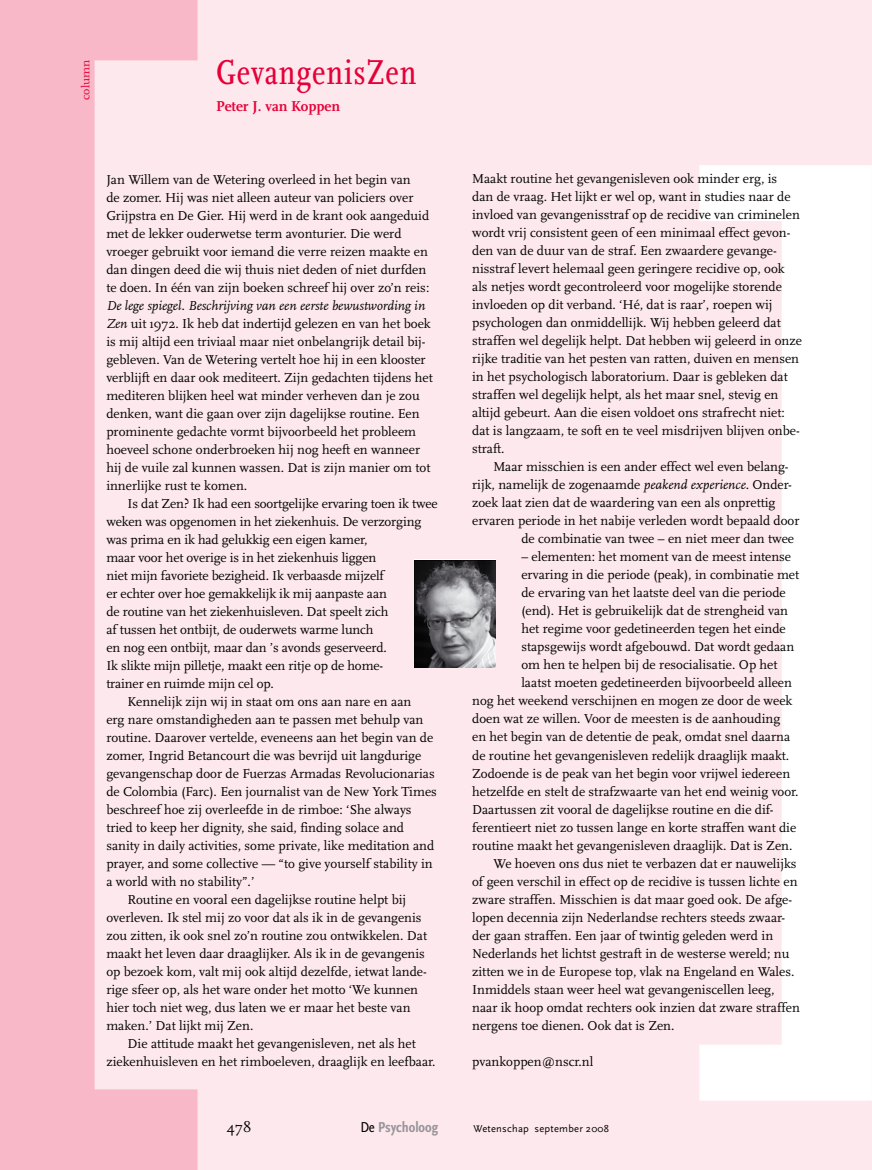
<style>
.page{position:relative;width:872px;height:1170px;background:#fff}
.page>*{position:absolute;margin:0;border:0;box-sizing:border-box;transform-origin:0 0}
.t1{font:condensed 36px "Scala OT";letter-spacing:.025em;color:#e60038}
.t2{font:700 15px "Scala OT";color:#e60038}
.t3{font:700 condensed 15px "Scala Sans OT";color:#969599}
.t4{font:15px "Scala OT";color:#000}
.t5{font:13.5px/18px "Scala OT";color:#000}
.t6{font:13.5px "Scala OT";letter-spacing:-.025em;color:#000}
.t7{font:13.5px "Scala OT";letter-spacing:.02em;color:#000}
.t8{font:11.7px "Scala OT";color:#e60038;scale:1.07 1}
.t9{font:10.5px "Scala Sans OT";letter-spacing:.025em;color:#000}
.s1{font-style:italic}
.s2{font-weight:400;color:#000}
</style>
<div class="page">
<div style="left:0;top:0;width:872px;height:1169px;background:#fde8ed"></div>
<svg style="left:0;top:0;width:197px;height:1169px;fill:#f8b8c7"></svg>
<svg style="left:699px;top:165px;width:173px;height:935px;fill:#fff"></svg>
<img style="left:414px;top:561px;width:82px;height:106px">
<p class="t8" style="left:79px;top:100px;width:39px;rotate:-90deg">column</p>
<h1 class="t1" style="left:216px;top:51px;width:202px">GevangenisZen</h1>
<p class="t2" style="left:216px;top:98px;width:125px">Peter J. van Koppen</p>
<p class="t5" style="left:106px;top:170px;width:324px">Jan Willem van de Wetering overleed in het begin van<br>de zomer. Hij was niet alleen auteur van policiers over Grijpstra en De Gier. Hij werd in de krant ook aangeduid met de lekker ouderwetse term avonturier. Die werd vroeger gebruikt voor iemand die verre reizen maakte en dan dingen deed die wij thuis niet deden of niet durfden te doen. In één van zijn boeken schreef hij over zo’n reis:</p>
<p class="t5" style="left:106px;top:296px;width:328px"><span class="s1">De lege spiegel. Beschrijving van een eerste bewustwording in Zen</span> uit 1972. Ik heb dat indertijd gelezen en van het boek is mij altijd een triviaal maar niet onbelangrijk detail bij&shy;gebleven. Van de Wetering vertelt hoe hij in een klooster verblijft en daar ook mediteert. Zijn gedachten tijdens het mediteren blijken heel wat minder verheven dan je zou denken, want die gaan over zijn dagelijkse routine. Een prominente gedachte vormt bijvoorbeeld het probleem hoeveel schone onderbroeken hij nog heeft en wanneer hij de vuile zal kunnen wassen. Dat is zijn manier om tot innerlijke rust te komen.</p>
<p class="t5" style="left:128px;top:494px;width:312px">Is dat Zen? Ik had een soortgelijke ervaring toen ik twee</p>
<p class="t5" style="left:106px;top:512px;width:316px">weken was opgenomen in het ziekenhuis. De verzorging</p>
<p class="t5" style="left:106px;top:530px;width:262px">was prima en ik had gelukkig een eigen kamer,</p>
<p class="t5" style="left:106px;top:548px;width:271px">maar voor het overige is in het ziekenhuis liggen</p>
<p class="t5" style="left:106px;top:566px;width:281px">niet mijn favoriete bezigheid. Ik verbaasde mijzelf</p>
<p class="t5" style="left:106px;top:584px;width:282px">er echter over hoe gemakkelijk ik mij aanpaste aan</p>
<p class="t5" style="left:106px;top:602px;width:283px">de routine van het ziekenhuisleven. Dat speelt zich</p>
<p class="t5" style="left:106px;top:620px;width:269px">af tussen het ontbijt, de ouderwets warme lunch</p>
<p class="t5" style="left:106px;top:638px;width:282px">en nog een ontbijt, maar dan ’s avonds geserveerd.</p>
<p class="t5" style="left:106px;top:656px;width:278px">Ik slikte mijn pilletje, maakt een ritje op de home-</p>
<p class="t5" style="left:106px;top:674px;width:169px">trainer en ruimde mijn cel op.</p>
<p class="t5" style="left:128px;top:692px;width:285px">Kennelijk zijn wij in staat om ons aan nare en aan</p>
<p class="t5" style="left:106px;top:710px;width:318px">erg nare omstandigheden aan te passen met behulp van</p>
<p class="t5" style="left:106px;top:728px;width:328px">routine. Daarover vertelde, eveneens aan het begin van de</p>
<p class="t5" style="left:106px;top:746px;width:316px">zomer, Ingrid Betancourt die was bevrijd uit langdurige</p>
<p class="t5" style="left:106px;top:764px;width:330px">gevangenschap door de Fuerzas Armadas Revolucionarias</p>
<p class="t6" style="left:106px;top:783px;width:332px">de Colombia (Farc). Een journalist van de New York Times</p>
<p class="t5" style="left:106px;top:800px;width:307px">beschreef hoe zij overleefde in de rimboe: ‘She always</p>
<p class="t5" style="left:106px;top:818px;width:299px">tried to keep her dignity, she said, finding solace and</p>
<p class="t5" style="left:106px;top:836px;width:329px">sanity in daily activities, some private, like meditation and</p>
<p class="t5" style="left:106px;top:854px;width:328px">prayer, and some collective — “to give yourself stability in</p>
<p class="t5" style="left:106px;top:872px;width:150px">a world with no stability”.’</p>
<p class="t5" style="left:128px;top:890px;width:280px">Routine en vooral een dagelijkse routine helpt bij</p>
<p class="t5" style="left:106px;top:908px;width:317px">overleven. Ik stel mij zo voor dat als ik in de gevangenis</p>
<p class="t5" style="left:106px;top:926px;width:322px">zou zitten, ik ook snel zo’n routine zou ontwikkelen. Dat</p>
<p class="t5" style="left:106px;top:944px;width:320px">maakt het leven daar draaglijker. Als ik in de gevangenis</p>
<p class="t5" style="left:106px;top:962px;width:322px">op bezoek kom, valt mij ook altijd dezelfde, ietwat lande-</p>
<p class="t5" style="left:106px;top:980px;width:313px">rige sfeer op, als het ware onder het motto ‘We kunnen</p>
<p class="t5" style="left:106px;top:998px;width:306px">hier toch niet weg, dus laten we er maar het beste van</p>
<p class="t5" style="left:106px;top:1016px;width:149px">maken.’ Dat lijkt mij Zen.</p>
<p class="t5" style="left:128px;top:1034px;width:290px">Die attitude maakt het gevangenisleven, net als het</p>
<p class="t5" style="left:106px;top:1052px;width:331px">ziekenhuisleven en het rimboeleven, draaglijk en leefbaar.</p>
<p class="t5" style="left:472px;top:170px;width:331px">Maakt routine het gevangenisleven ook minder erg, is<br>dan de vraag. Het lijkt er wel op, want in studies naar de invloed van gevangenisstraf op de recidive van criminelen wordt vrij consistent geen of een minimaal effect gevon&shy;den van de duur van de straf. Een zwaardere gevange&shy;nisstraf levert helemaal geen geringere recidive op, ook als netjes wordt gecontroleerd voor mogelijke storende invloeden op dit verband. ‘Hé, dat is raar’, roepen wij psychologen dan onmiddellijk. Wij hebben geleerd dat straffen wel degelijk helpt. Dat hebben wij geleerd in onze rijke traditie van het pesten van ratten, duiven en mensen in het psychologisch laboratorium. Daar is gebleken dat straffen wel degelijk helpt, als het maar snel, stevig en altijd gebeurt. Aan die eisen voldoet ons strafrecht niet: dat is langzaam, te soft en te veel misdrijven blijven onbe&shy;straft.</p>
<p class="t5" style="left:493px;top:458px;width:297px">Maar misschien is een ander effect wel even belang-</p>
<p class="t5" style="left:472px;top:476px;width:321px">rijk, namelijk de zogenaamde <span class="s1">peakend experience</span>. Onder-</p>
<p class="t5" style="left:472px;top:494px;width:305px">zoek laat zien dat de waardering van een als onprettig</p>
<p class="t5" style="left:472px;top:512px;width:329px">ervaren periode in het nabije verleden wordt bepaald door</p>
<p class="t5" style="left:521px;top:530px;width:274px">de combinatie van twee – en niet meer dan twee</p>
<p class="t5" style="left:521px;top:548px;width:271px">– elementen: het moment van de meest intense</p>
<p class="t5" style="left:521px;top:566px;width:279px">ervaring in die periode (peak), in combinatie met</p>
<p class="t5" style="left:521px;top:584px;width:266px">de ervaring van het laatste deel van die periode</p>
<p class="t5" style="left:521px;top:602px;width:268px">(end). Het is gebruikelijk dat de strengheid van</p>
<p class="t5" style="left:521px;top:620px;width:266px">het regime voor gedetineerden tegen het einde</p>
<p class="t7" style="left:521px;top:639px;width:274px">stapsgewijs wordt afgebouwd. Dat wordt gedaan</p>
<p class="t5" style="left:521px;top:656px;width:258px">om hen te helpen bij de resocialisatie. Op het</p>
<p class="t5" style="left:521px;top:674px;width:272px">laatst moeten gedetineerden bijvoorbeeld alleen</p>
<p class="t5" style="left:472px;top:692px;width:322px">nog het weekend verschijnen en mogen ze door de week</p>
<p class="t5" style="left:472px;top:710px;width:310px">doen wat ze willen. Voor de meesten is de aanhouding</p>
<p class="t5" style="left:472px;top:728px;width:319px">en het begin van de detentie de peak, omdat snel daarna</p>
<p class="t5" style="left:472px;top:746px;width:319px">de routine het gevangenisleven redelijk draaglijk maakt.</p>
<p class="t5" style="left:472px;top:764px;width:319px">Zodoende is de peak van het begin voor vrijwel iedereen</p>
<p class="t5" style="left:472px;top:782px;width:328px">hetzelfde en stelt de strafzwaarte van het end weinig voor.</p>
<p class="t5" style="left:472px;top:800px;width:303px">Daartussen zit vooral de dagelijkse routine en die dif-</p>
<p class="t5" style="left:472px;top:818px;width:326px">ferentieert niet zo tussen lange en korte straffen want die</p>
<p class="t5" style="left:472px;top:836px;width:322px">routine maakt het gevangenisleven draaglijk. Dat is Zen.</p>
<p class="t5" style="left:493px;top:854px;width:305px">We hoeven ons dus niet te verbazen dat er nauwelijks</p>
<p class="t5" style="left:472px;top:872px;width:327px">of geen verschil in effect op de recidive is tussen lichte en</p>
<p class="t5" style="left:472px;top:890px;width:321px">zware straffen. Misschien is dat maar goed ook. De afge-</p>
<p class="t5" style="left:472px;top:908px;width:315px">lopen decennia zijn Nederlandse rechters steeds zwaar-</p>
<p class="t5" style="left:472px;top:926px;width:302px">der gaan straffen. Een jaar of twintig geleden werd in</p>
<p class="t5" style="left:472px;top:944px;width:319px">Nederlands het lichtst gestraft in de westerse wereld; nu</p>
<p class="t5" style="left:472px;top:962px;width:324px">zitten we in de Europese top, vlak na Engeland en Wales.</p>
<p class="t5" style="left:472px;top:980px;width:304px">Inmiddels staan weer heel wat gevangeniscellen leeg,</p>
<p class="t5" style="left:472px;top:998px;width:329px">naar ik hoop omdat rechters ook inzien dat zware straffen</p>
<p class="t5" style="left:472px;top:1016px;width:204px">nergens toe dienen. Ook dat is Zen.</p>
<p class="t5" style="left:472px;top:1052px;width:123px">pvankoppen@nscr.nl</p>
<p class="t4" style="left:227px;top:1118px;width:26px">478</p>
<p class="t3" style="left:360px;top:1118px;width:79px"><span class="s2">De</span> Psycholoog</p>
<p class="t9" style="left:473px;top:1122px;width:137px">Wetenschap september 2008</p>
</div>
